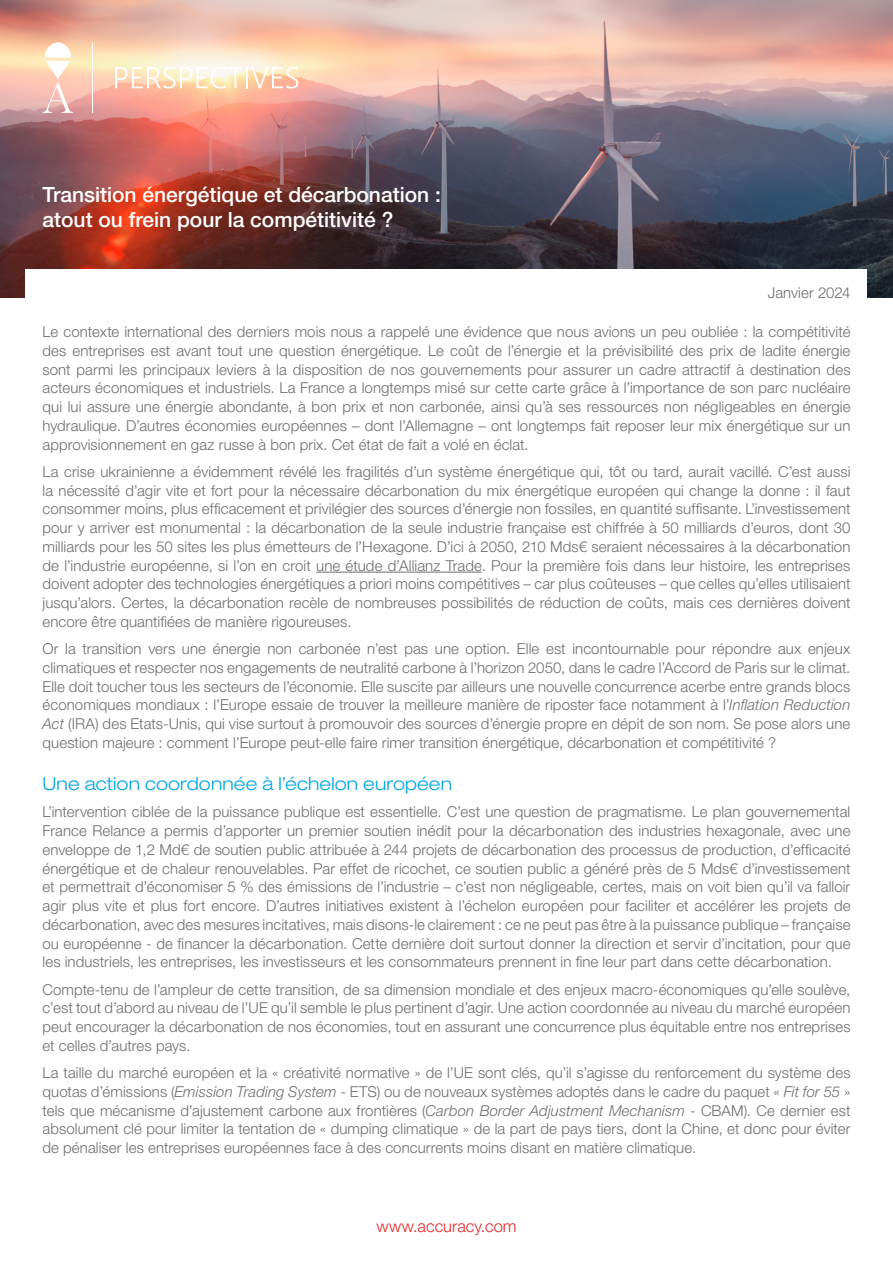
<style>
.page{position:relative;width:893px;height:1263px;background:#fff}
.page>*{position:absolute;margin:0;border:0;box-sizing:border-box;transform-origin:0 0}
.t1{font:500 21px/25.2px "Helvetica Neue LT Pro";color:#fff}
.Paragraph_title{font:300 expanded 18px "Helvetica Neue LT Pro";letter-spacing:.005em;color:#00a6e4}
.t2{font:300 16.5px "Helvetica Neue LT Pro";color:#e9292a}
.Texte_courant{font:300 15px/18.8px "Helvetica Neue LT Pro";letter-spacing:.005em;color:#6c6d70;text-align:justify}
.s1{font-style:italic}
</style>
<div class="page">
<img style="left:0;top:0;width:893px;height:298px">
<svg style="left:43px;top:43px;width:30px;height:70px"></svg>
<hr style="left:92px;top:43px;width:1px;height:70px;background:#fff">
<svg style="left:115px;top:67px;width:128px;height:22px"></svg>
<hr style="left:246px;top:67px;width:2px;height:21px;background:#fff">
<svg style="left:251px;top:67px;width:47px;height:22px"></svg>
<div style="left:26px;top:270px;width:841px;height:38px;background:#fff"></div>
<hr style="left:316px;top:572px;width:166px;height:1px;background:#6c6d70">
<p class="t1" style="left:43px;top:182px;width:400px">Transition énergétique et décarbonation : atout ou frein pour la compétitivité ?</p>
<p class="Texte_courant" style="left:768px;top:282px;width:84px">Janvier 2024</p>
<p class="Texte_courant" style="left:43px;top:322px;width:809px">Le contexte international des derniers mois nous a rappelé une évidence que nous avions un peu oubliée : la compétitivité des entreprises est avant tout une question énergétique. Le coût de l’énergie et la prévisibilité des prix de ladite énergie sont parmi les principaux leviers à la disposition de nos gouvernements pour assurer un cadre attractif à destination des acteurs économiques et industriels. La France a longtemps misé sur cette carte grâce à l’importance de son parc nucléaire qui lui assure une énergie abondante, à bon prix et non carbonée, ainsi qu’à ses ressources non négligeables en énergie hydraulique. D’autres économies européennes – dont l’Allemagne – ont longtemps fait reposer leur mix énergétique sur un approvisionnement en gaz russe à bon prix. Cet état de fait a volé en éclat.</p>
<p class="Texte_courant" style="left:43px;top:462px;width:809px">La crise ukrainienne a évidemment révélé les fragilités d’un système énergétique qui, tôt ou tard, aurait vacillé. C’est aussi la nécessité d’agir vite et fort pour la nécessaire décarbonation du mix énergétique européen qui change la donne : il faut consommer moins, plus efficacement et privilégier des sources d’énergie non fossiles, en quantité suffisante. L’investissement pour y arriver est monumental : la décarbonation de la seule industrie française est chiffrée à 50 milliards d’euros, dont 30 milliards pour les 50 sites les plus émetteurs de l’Hexagone. D’ici à 2050, 210 Mds€ seraient nécessaires à la décarbonation de l’industrie européenne, si l’on en croit une étude d’Allianz Trade. Pour la première fois dans leur histoire, les entreprises doivent adopter des technologies énergétiques a priori moins compétitives – car plus coûteuses – que celles qu’elles utilisaient jusqu’alors. Certes, la décarbonation recèle de nombreuses possibilités de réduction de coûts, mais ces dernières doivent encore être quantifiées de manière rigoureuses.</p>
<p class="Texte_courant" style="left:43px;top:639px;width:809px">Or la transition vers une énergie non carbonée n’est pas une option. Elle est incontournable pour répondre aux enjeux climatiques et respecter nos engagements de neutralité carbone à l’horizon 2050, dans le cadre l’Accord de Paris sur le climat.<br>Elle doit toucher tous les secteurs de l’économie. Elle suscite par ailleurs une nouvelle concurrence acerbe entre grands blocs économiques mondiaux : l’Europe essaie de trouver la meilleure manière de riposter face notamment à l’<span class="s1">Inflation Reduction Act</span> (IRA) des Etats-Unis, qui vise surtout à promouvoir des sources d’énergie propre en dépit de son nom. Se pose alors une question majeure : comment l’Europe peut-elle faire rimer transition énergétique, décarbonation et compétitivité ?</p>
<p class="Paragraph_title" style="left:43px;top:773px;width:411px">Une action coordonnée à l’échelon européen</p>
<p class="Texte_courant" style="left:43px;top:802px;width:809px">L’intervention ciblée de la puissance publique est essentielle. C’est une question de pragmatisme. Le plan gouvernemental France Relance a permis d’apporter un premier soutien inédit pour la décarbonation des industries hexagonale, avec une enveloppe de 1,2 Md€ de soutien public attribuée à 244 projets de décarbonation des processus de production, d’efficacité énergétique et de chaleur renouvelables. Par effet de ricochet, ce soutien public a généré près de 5 Mds€ d’investissement et permettrait d’économiser 5 % des émissions de l’industrie – c’est non négligeable, certes, mais on voit bien qu’il va falloir agir plus vite et plus fort encore. D’autres initiatives existent à l’échelon européen pour faciliter et accélérer les projets de décarbonation, avec des mesures incitatives, mais disons-le clairement : ce ne peut pas être à la puissance publique – française ou européenne - de financer la décarbonation. Cette dernière doit surtout donner la direction et servir d’incitation, pour que les industriels, les entreprises, les investisseurs et les consommateurs prennent in fine leur part dans cette décarbonation.</p>
<p class="Texte_courant" style="left:43px;top:980px;width:809px">Compte-tenu de l’ampleur de cette transition, de sa dimension mondiale et des enjeux macro-économiques qu’elle soulève, c’est tout d’abord au niveau de l’UE qu’il semble le plus pertinent d’agir. Une action coordonnée au niveau du marché européen peut encourager la décarbonation de nos économies, tout en assurant une concurrence plus équitable entre nos entreprises et celles d’autres pays.</p>
<p class="Texte_courant" style="left:43px;top:1063px;width:809px">La taille du marché européen et la « créativité normative » de l’UE sont clés, qu’il s’agisse du renforcement du système des quotas d’émissions (<span class="s1">Emission Trading System</span> - ETS) ou de nouveaux systèmes adoptés dans le cadre du paquet « <span class="s1">Fit for 55</span> » tels que mécanisme d’ajustement carbone aux frontières (<span class="s1">Carbon Border Adjustment Mechanism</span> - CBAM). Ce dernier est absolument clé pour limiter la tentation de « dumping climatique » de la part de pays tiers, dont la Chine, et donc pour éviter de pénaliser les entreprises européennes face à des concurrents moins disant en matière climatique.</p>
<p class="t2" style="left:376px;top:1216px;width:142px">www.accuracy.com</p>
</div>
